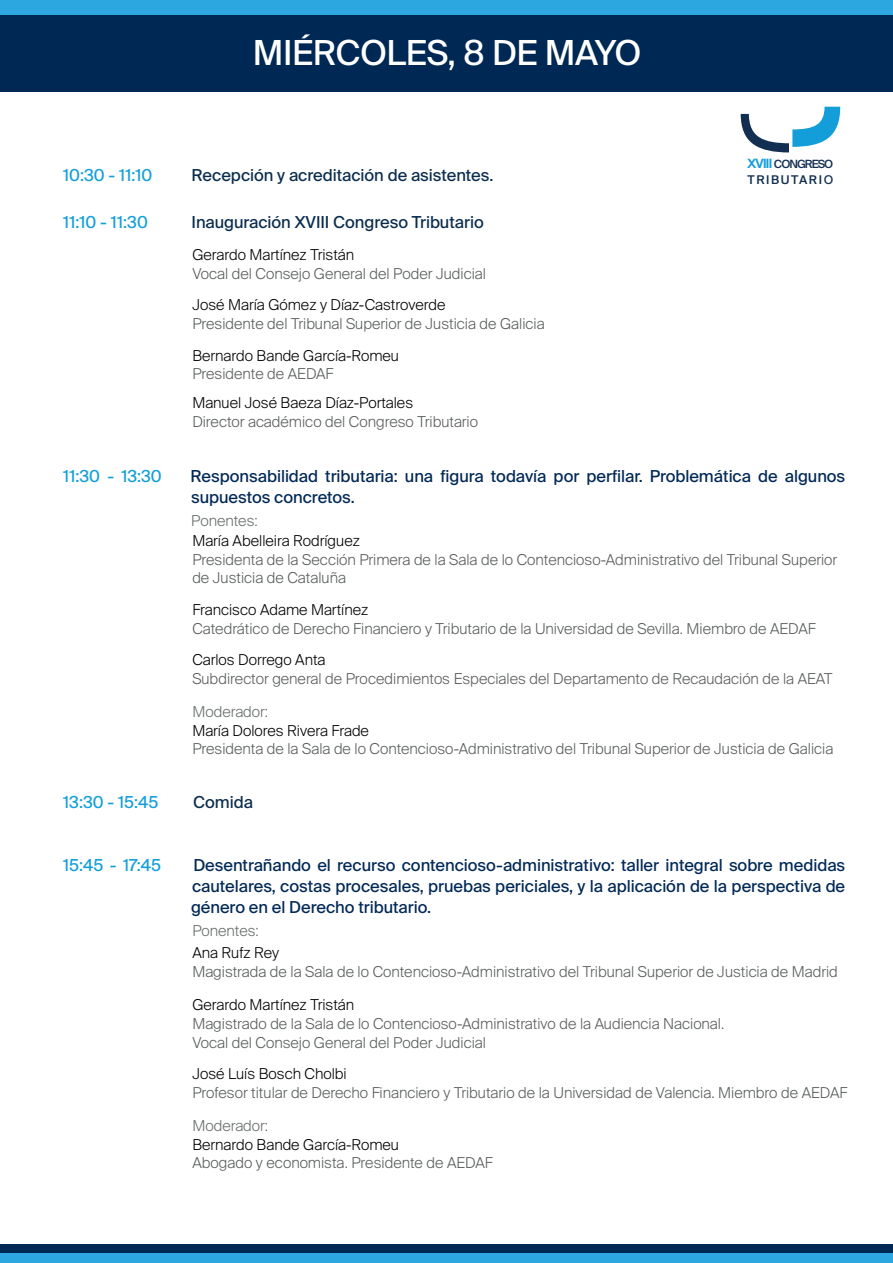
<style>
.page{position:relative;width:893px;height:1263px;background:#fff}
.page>*{position:absolute;margin:0;border:0;box-sizing:border-box;transform-origin:0 0}
.t1{font:34.5px "Suisse Intl";letter-spacing:-.015em;color:#fff}
.t2{font:16.5px/21px "Suisse Intl";letter-spacing:-.005em;color:#002855}
.t3{font:16.5px "Suisse Intl";letter-spacing:-.005em;color:#0a2d4e}
.t4{font:16.5px "Suisse Intl";color:#129eda}
.t5{font:300 15px/18.8px "Suisse Intl";color:#595d5c}
.t6{font:300 15px "Suisse Intl";color:#000001}
.t7{font:300 15px "Suisse Intl";color:#000003}
.t8{font:300 15px "Suisse Intl";color:#000104}
.t9{font:300 15px "Suisse Intl";color:#686c6d}
.t10{font:500 12px "Suisse Intl";letter-spacing:.125em;color:#122e51}
.t11{font:500 11.4px "Suisse Intl";letter-spacing:-.09em;color:#122e51}
.s1{font-weight:600;font-size:12.75px;color:#139eda}
.s2{font-weight:400}
</style>
<div class="page">
<div style="left:0;top:15px;width:893px;height:77px;background:#002855"></div>
<div style="left:0;top:0;width:893px;height:15px;background:#2da7df"></div>
<div style="left:0;top:1244px;width:893px;height:10px;background:#002855"></div>
<div style="left:0;top:1254px;width:893px;height:9px;background:#2da7df"></div>
<svg style="left:741px;top:107px;width:99px;height:45px"></svg>
<h1 class="t1" style="left:253px;top:33px;width:390px">MIÉRCOLES, 8 DE MAYO</h1>
<p class="t4" style="left:63px;top:166px;width:91px">10:30 - 11:10</p>
<p class="t3" style="left:192px;top:166px;width:303px">Recepción y acreditación de asistentes.</p>
<p class="t4" style="left:63px;top:213px;width:86px">11:10 - 11:30</p>
<p class="t3" style="left:192px;top:213px;width:294px">Inauguración XVIII Congreso Tributario</p>
<p class="t8" style="left:192px;top:246px;width:163px">Gerardo Martínez Tristán</p>
<p class="t5" style="left:192px;top:264px;width:295px">Vocal del Consejo General del Poder Judicial</p>
<p class="t6" style="left:192px;top:296px;width:255px">José María Gómez y Díaz-Castroverde</p>
<p class="t5" style="left:192px;top:314px;width:354px">Presidente del Tribunal Superior de Justicia de Galicia</p>
<p class="t6" style="left:192px;top:347px;width:208px">Bernardo Bande García-Romeu</p>
<p class="t5" style="left:192px;top:365px;width:143px">Presidente de AEDAF</p>
<p class="t7" style="left:192px;top:394px;width:222px">Manuel José Baeza Díaz-Portales</p>
<p class="t5" style="left:192px;top:412px;width:287px">Director académico del Congreso Tributario</p>
<p class="t11" style="left:747px;top:157px;width:87px"><span class="s1">XVIII</span> CONGRESO</p>
<p class="t10" style="left:748px;top:173px;width:87px">TRIBUTARI<span class="s2">O</span></p>
<p class="t4" style="left:63px;top:467px;width:100px">11:30 - 13:30</p>
<p class="t2" style="left:191px;top:466px;width:656px">Responsabilidad tributaria: una figura todavía por perfilar. Problemática de algunos supuestos concretos.</p>
<p class="t9" style="left:191px;top:512px;width:68px">Ponentes:</p>
<p class="t8" style="left:192px;top:532px;width:169px">María Abelleira Rodríguez</p>
<p class="t5" style="left:192px;top:550px;width:646px">Presidenta de la Sección Primera de la Sala de lo Contencioso-Administrativo del Tribunal Superior de Justicia de Cataluña</p>
<p class="t6" style="left:192px;top:601px;width:177px">Francisco Adame Martínez</p>
<p class="t5" style="left:192px;top:619px;width:625px">Catedrático de Derecho Financiero y Tributario de la Universidad de Sevilla. Miembro de AEDAF</p>
<p class="t6" style="left:192px;top:651px;width:135px">Carlos Dorrego Anta</p>
<p class="t5" style="left:192px;top:669px;width:642px">Subdirector general de Procedimientos Especiales del Departamento de Recaudación de la AEAT</p>
<p class="t9" style="left:192px;top:703px;width:77px">Moderador:</p>
<p class="t7" style="left:192px;top:722px;width:178px">María Dolores Rivera Frade</p>
<p class="t5" style="left:192px;top:740px;width:642px">Presidenta de la Sala de lo Contencioso-Administrativo del Tribunal Superior de Justicia de Galicia</p>
<p class="t4" style="left:63px;top:792px;width:97px">13:30 - 15:45</p>
<p class="t3" style="left:193px;top:792px;width:61px">Comida</p>
<p class="t4" style="left:63px;top:855px;width:99px">15:45 - 17:45</p>
<p class="t2" style="left:191px;top:854px;width:656px;text-align:justify">Desentrañando el recurso contencioso-administrativo: taller integral sobre medidas cautelares, costas procesales, pruebas periciales, y la aplicación de la perspectiva de género en el Derecho tributario.</p>
<p class="t9" style="left:192px;top:922px;width:68px">Ponentes:</p>
<p class="t6" style="left:192px;top:944px;width:88px">Ana Rufz Rey</p>
<p class="t5" style="left:192px;top:962px;width:647px">Magistrada de la Sala de lo Contencioso-Administrativo del Tribunal Superior de Justicia de Madrid</p>
<p class="t6" style="left:192px;top:996px;width:163px">Gerardo Martínez Tristán</p>
<p class="t5" style="left:192px;top:1014px;width:533px">Magistrado de la Sala de lo Contencioso-Administrativo de la Audiencia Nacional.<br>Vocal del Consejo General del Poder Judicial</p>
<p class="t6" style="left:192px;top:1065px;width:156px">José Luís Bosch Cholbi</p>
<p class="t5" style="left:192px;top:1083px;width:656px">Profesor titular de Derecho Financiero y Tributario de la Universidad de Valencia. Miembro de AEDAF</p>
<p class="t9" style="left:192px;top:1117px;width:77px">Moderador:</p>
<p class="t7" style="left:192px;top:1136px;width:208px">Bernardo Bande García-Romeu</p>
<p class="t5" style="left:192px;top:1154px;width:302px">Abogado y economista. Presidente de AEDAF</p>
</div>
